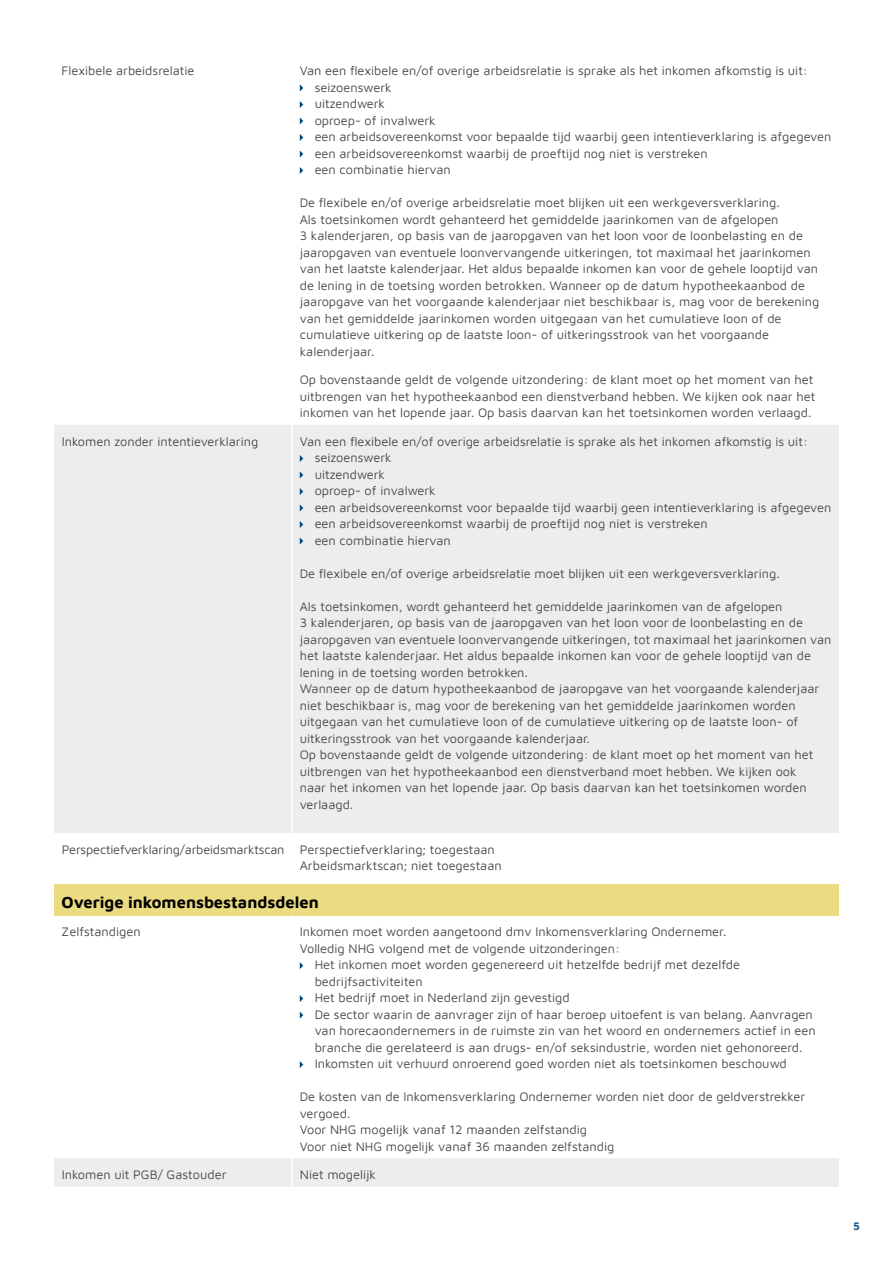
<style>
.page{position:relative;width:893px;height:1263px;background:#fff}
.page>*{position:absolute;margin:0;border:0;box-sizing:border-box;transform-origin:0 0}
.t1{font:700 16.5px "Maven Pro";color:#000}
.t2{font:12.75px/16.5px "Maven Pro";color:#4a4a49}
.t3{font:700 11.25px "Maven Pro";color:#235e8e}
</style>
<div class="page">
<div style="left:54px;top:425px;width:785px;height:408px;background:#ededed"></div>
<hr style="left:291px;top:425px;width:2px;height:408px;background:#fff">
<svg style="left:300px;top:84px;width:3px;height:8px"></svg>
<svg style="left:300px;top:101px;width:3px;height:7px"></svg>
<svg style="left:300px;top:117px;width:3px;height:8px"></svg>
<svg style="left:300px;top:134px;width:3px;height:7px"></svg>
<svg style="left:300px;top:150px;width:3px;height:8px"></svg>
<svg style="left:300px;top:167px;width:3px;height:7px"></svg>
<svg style="left:300px;top:455px;width:3px;height:7px"></svg>
<svg style="left:300px;top:471px;width:3px;height:8px"></svg>
<svg style="left:300px;top:488px;width:3px;height:7px"></svg>
<svg style="left:300px;top:504px;width:3px;height:8px"></svg>
<svg style="left:300px;top:521px;width:3px;height:7px"></svg>
<svg style="left:300px;top:537px;width:3px;height:8px"></svg>
<div style="left:54px;top:884px;width:785px;height:31px;background:#ebdc81"></div>
<div style="left:54px;top:1158px;width:785px;height:29px;background:#ededed"></div>
<hr style="left:291px;top:1158px;width:2px;height:29px;background:#fff">
<svg style="left:300px;top:962px;width:3px;height:7px"></svg>
<svg style="left:300px;top:995px;width:3px;height:7px"></svg>
<svg style="left:300px;top:1012px;width:3px;height:7px"></svg>
<svg style="left:300px;top:1061px;width:3px;height:7px"></svg>
<p class="t2" style="left:62px;top:62px;width:134px">Flexibele arbeidsrelatie</p>
<p class="t2" style="left:315px;top:62px;width:518px;text-indent:-15px">Van een flexibele en/of overige arbeidsrelatie is sprake als het inkomen afkomstig is uit: seizoenswerk<br>uitzendwerk<br>oproep- of invalwerk<br>een arbeidsovereenkomst voor bepaalde tijd waarbij geen intentieverklaring is afgegeven een arbeidsovereenkomst waarbij de proeftijd nog niet is verstreken<br>een combinatie hiervan</p>
<p class="t2" style="left:300px;top:194px;width:521px">De flexibele en/of overige arbeidsrelatie moet blijken uit een werkgeversverklaring.<br>Als toetsinkomen wordt gehanteerd het gemiddelde jaarinkomen van de afgelopen<br>3 kalenderjaren, op basis van de jaaropgaven van het loon voor de loonbelasting en de jaaropgaven van eventuele loonvervangende uitkeringen, tot maximaal het jaarinkomen van het laatste kalenderjaar. Het aldus bepaalde inkomen kan voor de gehele looptijd van de lening in de toetsing worden betrokken. Wanneer op de datum hypotheekaanbod de jaaropgave van het voorgaande kalenderjaar niet beschikbaar is, mag voor de berekening van het gemiddelde jaarinkomen worden uitgegaan van het cumulatieve loon of de cumulatieve uitkering op de laatste loon- of uitkeringsstrook van het voorgaande kalenderjaar.</p>
<p class="t2" style="left:300px;top:371px;width:517px">Op bovenstaande geldt de volgende uitzondering: de klant moet op het moment van het uitbrengen van het hypotheekaanbod een dienstverband hebben. We kijken ook naar het inkomen van het lopende jaar. Op basis daarvan kan het toetsinkomen worden verlaagd.</p>
<p class="t2" style="left:62px;top:432px;width:198px">Inkomen zonder intentieverklaring</p>
<p class="t2" style="left:315px;top:432px;width:518px;text-indent:-15px">Van een flexibele en/of overige arbeidsrelatie is sprake als het inkomen afkomstig is uit: seizoenswerk<br>uitzendwerk<br>oproep- of invalwerk<br>een arbeidsovereenkomst voor bepaalde tijd waarbij geen intentieverklaring is afgegeven een arbeidsovereenkomst waarbij de proeftijd nog niet is verstreken<br>een combinatie hiervan</p>
<p class="t2" style="left:300px;top:564px;width:481px">De flexibele en/of overige arbeidsrelatie moet blijken uit een werkgeversverklaring.</p>
<p class="t2" style="left:300px;top:597px;width:533px">Als toetsinkomen, wordt gehanteerd het gemiddelde jaarinkomen van de afgelopen<br>3 kalenderjaren, op basis van de jaaropgaven van het loon voor de loonbelasting en de jaaropgaven van eventuele loonvervangende uitkeringen, tot maximaal het jaarinkomen van het laatste kalenderjaar. Het aldus bepaalde inkomen kan voor de gehele looptijd van de lening in de toetsing worden betrokken.<br>Wanneer op de datum hypotheekaanbod de jaaropgave van het voorgaande kalenderjaar niet beschikbaar is, mag voor de berekening van het gemiddelde jaarinkomen worden uitgegaan van het cumulatieve loon of de cumulatieve uitkering op de laatste loon- of uitkeringsstrook van het voorgaande kalenderjaar.<br>Op bovenstaande geldt de volgende uitzondering: de klant moet op het moment van het uitbrengen van het hypotheekaanbod een dienstverband moet hebben. We kijken ook<br>naar het inkomen van het lopende jaar. Op basis daarvan kan het toetsinkomen worden verlaagd.</p>
<p class="t2" style="left:300px;top:840px;width:203px;text-indent:-238px">Perspectiefverklaring/arbeidsmarktscan Perspectiefverklaring; toegestaan<br>Arbeidsmarktscan; niet toegestaan</p>
<p class="t1" style="left:62px;top:891px;width:259px">Overige inkomensbestandsdelen</p>
<p class="t2" style="left:62px;top:923px;width:81px">Zelfstandigen</p>
<p class="t2" style="left:300px;top:923px;width:428px">Inkomen moet worden aangetoond dmv Inkomensverklaring Ondernemer.<br>Volledig NHG volgend met de volgende uitzonderingen:</p>
<p class="t2" style="left:315px;top:956px;width:503px">Het inkomen moet worden gegenereerd uit hetzelfde bedrijf met dezelfde bedrijfsactiviteiten<br>Het bedrijf moet in Nederland zijn gevestigd<br>De sector waarin de aanvrager zijn of haar beroep uitoefent is van belang. Aanvragen van horecaondernemers in de ruimste zin van het woord en ondernemers actief in een branche die gerelateerd is aan drugs- en/of seksindustrie, worden niet gehonoreerd.<br>Inkomsten uit verhuurd onroerend goed worden niet als toetsinkomen beschouwd</p>
<p class="t2" style="left:300px;top:1088px;width:507px">De kosten van de Inkomensverklaring Ondernemer worden niet door de geldverstrekker vergoed.<br>Voor NHG mogelijk vanaf 12 maanden zelfstandig<br>Voor niet NHG mogelijk vanaf 36 maanden zelfstandig</p>
<p class="t2" style="left:62px;top:1166px;width:166px">Inkomen uit PGB/ Gastouder</p>
<p class="t2" style="left:300px;top:1166px;width:78px">Niet mogelijk</p>
<p class="t3" style="left:853px;top:1218px;width:8px">5</p>
</div>
